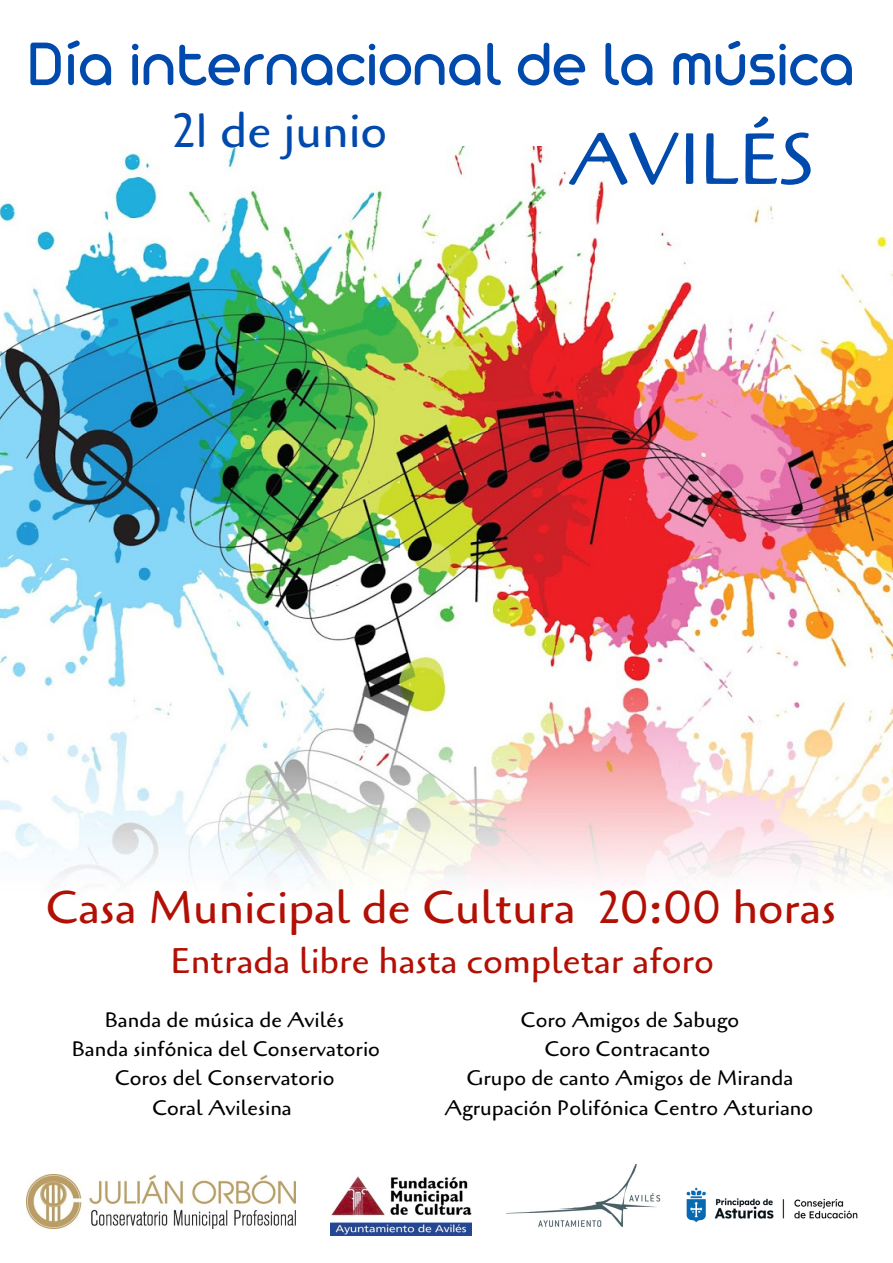
<style>
.page{position:relative;width:893px;height:1263px;background:#fff}
.page>*{position:absolute;margin:0;border:0;box-sizing:border-box;transform-origin:0 0}
.t1{font:72.3px "Cagliostro";color:#004aad}
.t2{font:66px "Arista Pro";color:#004aad}
.t3{font:48px "Cagliostro";color:#004aad}
.t4{font:45.75px "Cagliostro";color:#b21005}
.t5{font:35.7px "Cagliostro";color:#b21005}
.t6{font:21px "Cagliostro";color:#000}
</style>
<div class="page">
<img style="left:0;top:146px;width:893px;height:740px">
<img style="left:506px;top:1164px;width:155px;height:63px">
<img style="left:26px;top:1174px;width:269px;height:55px">
<img style="left:330px;top:1176px;width:141px;height:59px">
<img style="left:686px;top:1187px;width:172px;height:36px">
<p class="t2" style="left:26px;top:43px;width:830px">Día internacional de la música</p>
<p class="t3" style="left:173px;top:99px;width:216px">21 de junio</p>
<p class="t1" style="left:568px;top:112px;width:249px">AVILÉS</p>
<p class="t4" style="left:46px;top:877px;width:792px">Casa Municipal de Cultura 20:00 horas</p>
<p class="t5" style="left:170px;top:937px;width:545px">Entrada libre hasta completar aforo</p>
<p class="t6" style="left:105px;top:1006px;width:241px">Banda de música de Avilés</p>
<p class="t6" style="left:72px;top:1035px;width:309px">Banda sinfónica del Conservatorio</p>
<p class="t6" style="left:115px;top:1064px;width:221px">Coros del Conservatorio</p>
<p class="t6" style="left:152px;top:1094px;width:141px">Coral Avilesina</p>
<p class="t6" style="left:520px;top:1006px;width:220px">Coro Amigos de Sabugo</p>
<p class="t6" style="left:544px;top:1035px;width:167px">Coro Contracanto</p>
<p class="t6" style="left:466px;top:1064px;width:328px">Grupo de canto Amigos de Miranda</p>
<p class="t6" style="left:444px;top:1094px;width:370px">Agrupación Polifónica Centro Asturiano</p>
</div>
